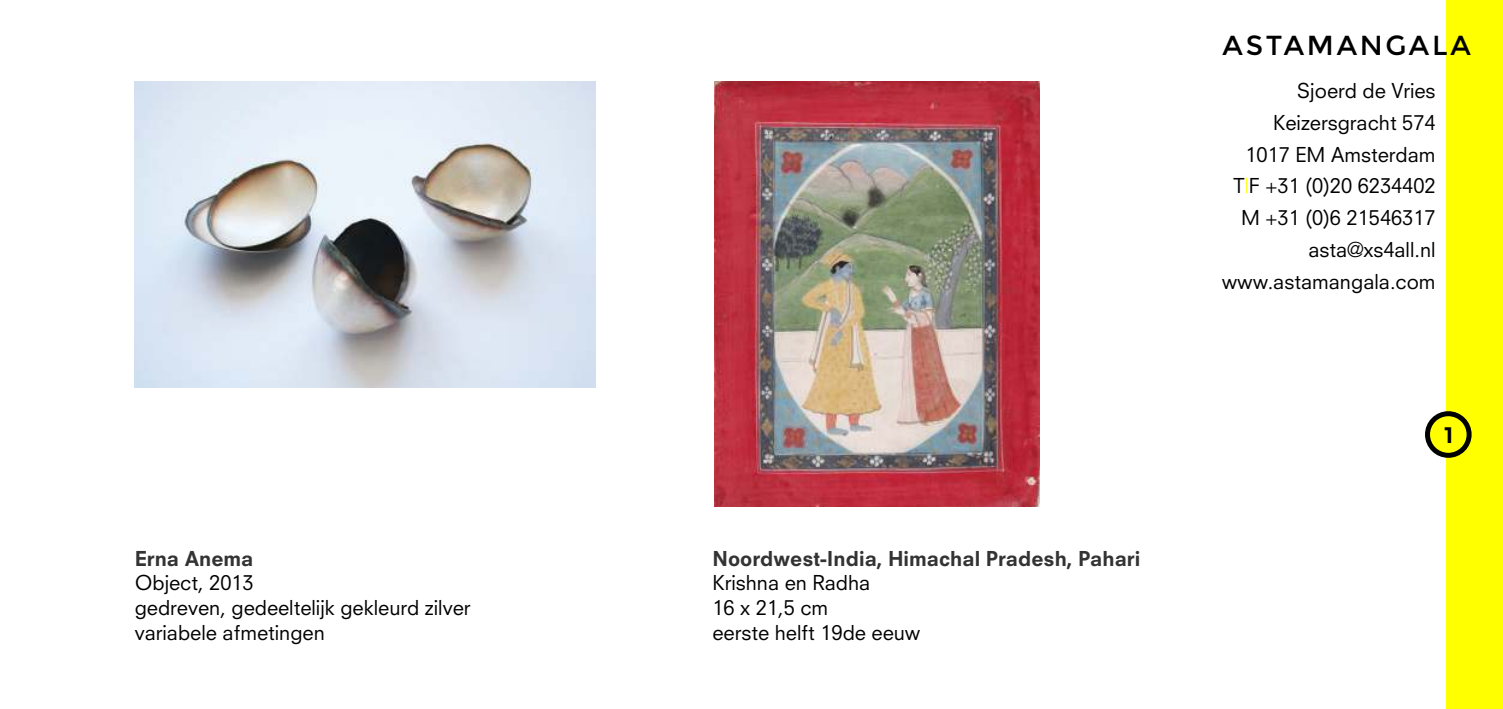
<style>
.page{position:relative;width:1503px;height:709px;background:#fff}
.page>*{position:absolute;margin:0;border:0;box-sizing:border-box;transform-origin:0 0}
.t1{font:27.5px "Montserrat";letter-spacing:.1em;color:#000}
.t2{font:700 22.5px "Montserrat";color:#000}
.t3{font:20px/32px "Neuzeit SLT";color:#000}
.t4{font:800 20px "Neuzeit SLT";color:#333}
.s1{color:#ff0}
</style>
<div class="page">
<div style="left:1446px;top:0;width:56px;height:709px;background:#ff0"></div>
<img style="left:714px;top:81px;width:326px;height:426px">
<img style="left:135px;top:81px;width:460px;height:307px">
<div style="left:1427px;top:414px;width:41px;height:41px;background:#ff0;border-radius:50%"></div>
<div style="left:1424px;top:411px;width:47px;height:47px;border:5px solid #000;border-radius:50%"></div>
<p class="t4" style="left:135px;top:550px;width:120px">Erna Anema</p>
<p class="t3" style="left:135px;top:572px;width:337px;line-height:24.8px">Object, 2013<br>gedreven, gedeeltelijk gekleurd zilver variabele afmetingen</p>
<p class="t4" style="left:712px;top:550px;width:429px">Noordwest-India, Himachal Pradesh, Pahari</p>
<p class="t3" style="left:712px;top:572px;width:209px;line-height:24.8px">Krishna en Radha<br>16 x 21,5 cm<br>eerste helft 19de eeuw</p>
<h1 class="t1" style="left:1222px;top:35px;width:250px">ASTAMANGALA</h1>
<p class="t3" style="left:1221px;top:76px;width:215px;text-align:right">Sjoerd de Vries<br>Keizersgracht 574<br>1017 EM Amsterdam<br>T<span class="s1">|</span>F +31 (0)20 6234402<br>M +31 (0)6 21546317 asta@xs4all.nl www.astamangala.com</p>
<p class="t2" style="left:1443px;top:422px;width:11px">1</p>
</div>
